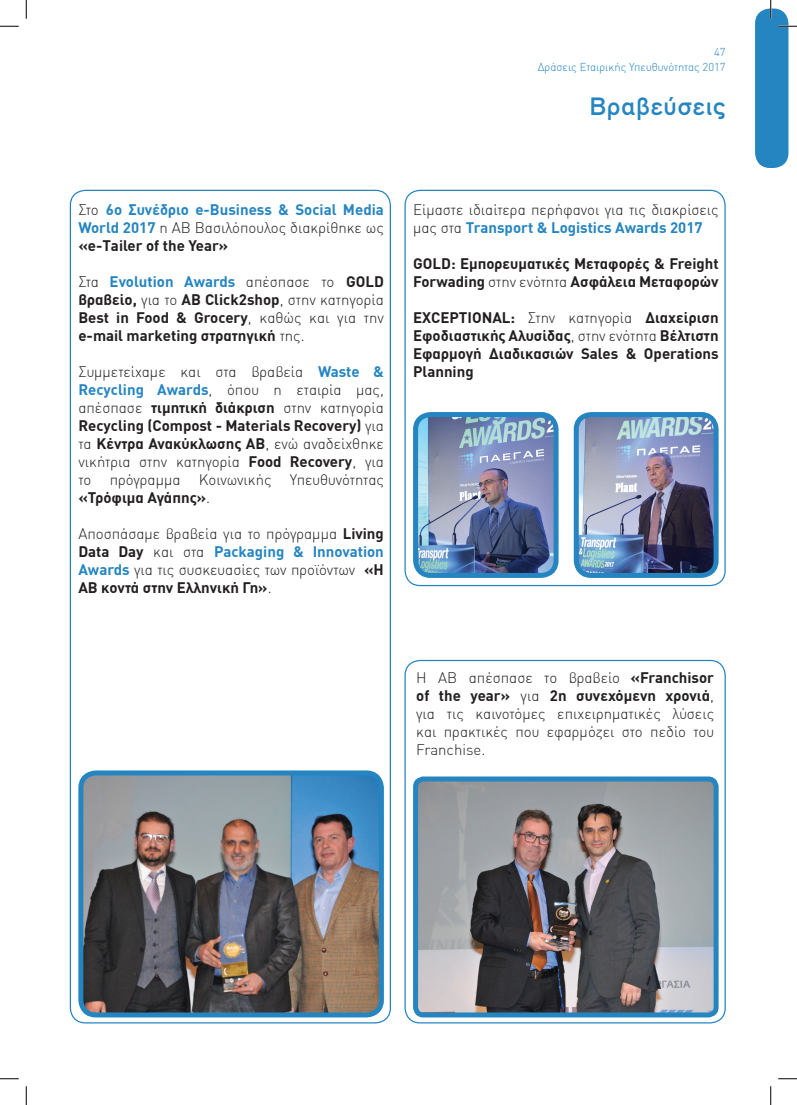
<style>
.page{position:relative;width:797px;height:1105px;background:#fff}
.page>*{position:absolute;margin:0;border:0;box-sizing:border-box;transform-origin:0 0}
.t1{font:500 25px "CF Dromon";color:#2485c1}
.t2{font:300 15px/18px "DIN Greek";color:#231f20;text-align:justify}
.t3{font:700 15px/18px "DIN Greek";color:#231f20;text-align:justify}
.t4{font:700 15px/18px "DIN Greek";color:#2485c1;text-align:justify}
.t5{font:300 11.25px "DIN Greek";color:#2485c1}
.s1{font-weight:300;color:#231f20}
.s2{color:#231f20}
.s3{font-weight:300}
.s4{color:#2485c1}
.s5{font-weight:700;color:#2485c1}
.s6{font-weight:700}
</style>
<div class="page">
<div style="left:755px;top:9px;width:33px;height:159px;background:#2485c1;border-radius:15px"></div>
<img style="left:84px;top:776px;width:294px;height:235px">
<div style="left:78px;top:770px;width:306px;height:247px;border:5px solid #2485c1;border-radius:15px"></div>
<img style="left:419px;top:418px;width:137px;height:154px">
<div style="left:413px;top:412px;width:145px;height:166px;border:5px solid #2485c1;border-radius:15px"></div>
<img style="left:579px;top:418px;width:137px;height:154px">
<div style="left:573px;top:412px;width:145px;height:166px;border:5px solid #2485c1;border-radius:15px"></div>
<img style="left:419px;top:782px;width:293px;height:229px">
<div style="left:413px;top:776px;width:305px;height:241px;border:5px solid #2485c1;border-radius:8px"></div>
<div style="left:404px;top:660px;width:321px;height:363px;border:1px solid #2485c1;border-radius:15px"></div>
<div style="left:404px;top:190px;width:321px;height:396px;border:1px solid #2485c1;border-radius:15px"></div>
<svg style="left:0;top:25px;width:19px;height:2px"></svg>
<svg style="left:778px;top:25px;width:19px;height:2px"></svg>
<svg style="left:0;top:1078px;width:19px;height:1px"></svg>
<svg style="left:778px;top:1078px;width:19px;height:1px"></svg>
<svg style="left:25px;top:0;width:2px;height:19px"></svg>
<svg style="left:25px;top:1086px;width:2px;height:19px"></svg>
<svg style="left:770px;top:0;width:1px;height:19px"></svg>
<svg style="left:770px;top:1086px;width:1px;height:19px"></svg>
<p class="t5" style="left:714px;top:46px;width:13px">47</p>
<p class="t5" style="left:538px;top:61px;width:189px">Δράσεις Εταιρικής Yπευθυνότητας 2017</p>
<h1 class="t1" style="left:588px;top:90px;width:139px">Βραβεύσεις</h1>
<p class="t4" style="left:78px;top:201px;width:307px"><span class="s1">Στο</span> 6ο Συνέδριο e-Business &amp; Social Media World 2017 <span class="s1">η ΑΒ Βασιλόπουλος διακρίθηκε ως </span><span class="s2">«e-Τailer of the Year»</span></p>
<p class="t3" style="left:78px;top:273px;width:307px"><span class="s3">Στα</span> <span class="s4">Evolution Awards</span> <span class="s3">απέσπασε το</span> GOLD βραβείο, <span class="s3">για το</span> AB Click2shop<span class="s3">, στην κατηγορία </span>Best in Food &amp; Grocery<span class="s3">, καθώς και για την </span>e-mail marketing στρατηγική <span class="s3">της.</span></p>
<p class="t2" style="left:78px;top:363px;width:307px">Συμμετείχαμε και στα βραβεία <span class="s5">Waste &amp; Recycling Awards</span>, όπου η εταιρία μας, απέσπασε <span class="s6">τιμητική διάκριση</span> στην κατηγορία <span class="s6">Recycling (Compost - Materials Recovery)</span> για τα <span class="s6">Κέντρα Ανακύκλωσης ΑΒ</span>, ενώ αναδείχθηκε νικήτρια στην κατηγορία <span class="s6">Food Recovery</span>, για το πρόγραμμα Kοινωνικής Yπευθυνότητας <span class="s6">«Τρόφιμα Αγάπης»</span>.</p>
<p class="t2" style="left:78px;top:525px;width:307px">Αποσπάσαμε βραβεία για το πρόγραμμα <span class="s6">Living Data Day</span> και στα <span class="s5">Packaging &amp; Innovation Awards</span> για τις συσκευασίες των προϊόντων <span class="s6">«Η ΑΒ κοντά στην Ελληνική Γη»</span>.</p>
<p class="t2" style="left:413px;top:201px;width:307px">Είμαστε ιδιαίτερα περήφανοι για τις διακρίσεις μας στα <span class="s5">Transport &amp; Logistics Awards 2017</span></p>
<p class="t3" style="left:413px;top:255px;width:307px">GOLD: Εμπορευματικές Μεταφορές &amp; Freight<br>Forwading <span class="s3">στην ενότητα</span> Ασφάλεια Μεταφορών</p>
<p class="t3" style="left:413px;top:309px;width:19px">Exceptional</p>
<p class="t3" style="left:413px;top:309px;width:307px;text-indent:97px">: <span class="s3">Στην κατηγορία</span> Διαχείριση Εφοδιαστικής Αλυσίδας<span class="s3">, στην ενότητα</span> Βέλτιστη Εφαρμογή Διαδικασιών Sales &amp; Operations Planning</p>
<p class="t2" style="left:416px;top:669px;width:299px">Η ΑΒ απέσπασε το βραβείο <span class="s6">«Franchisor of the year»</span> για <span class="s6">2η συνεχόμενη χρονιά</span>, για τις καινοτόμες επιχειρηματικές λύσεις και πρακτικές που εφαρμόζει στο πεδίο του Franchise.</p>
</div>
